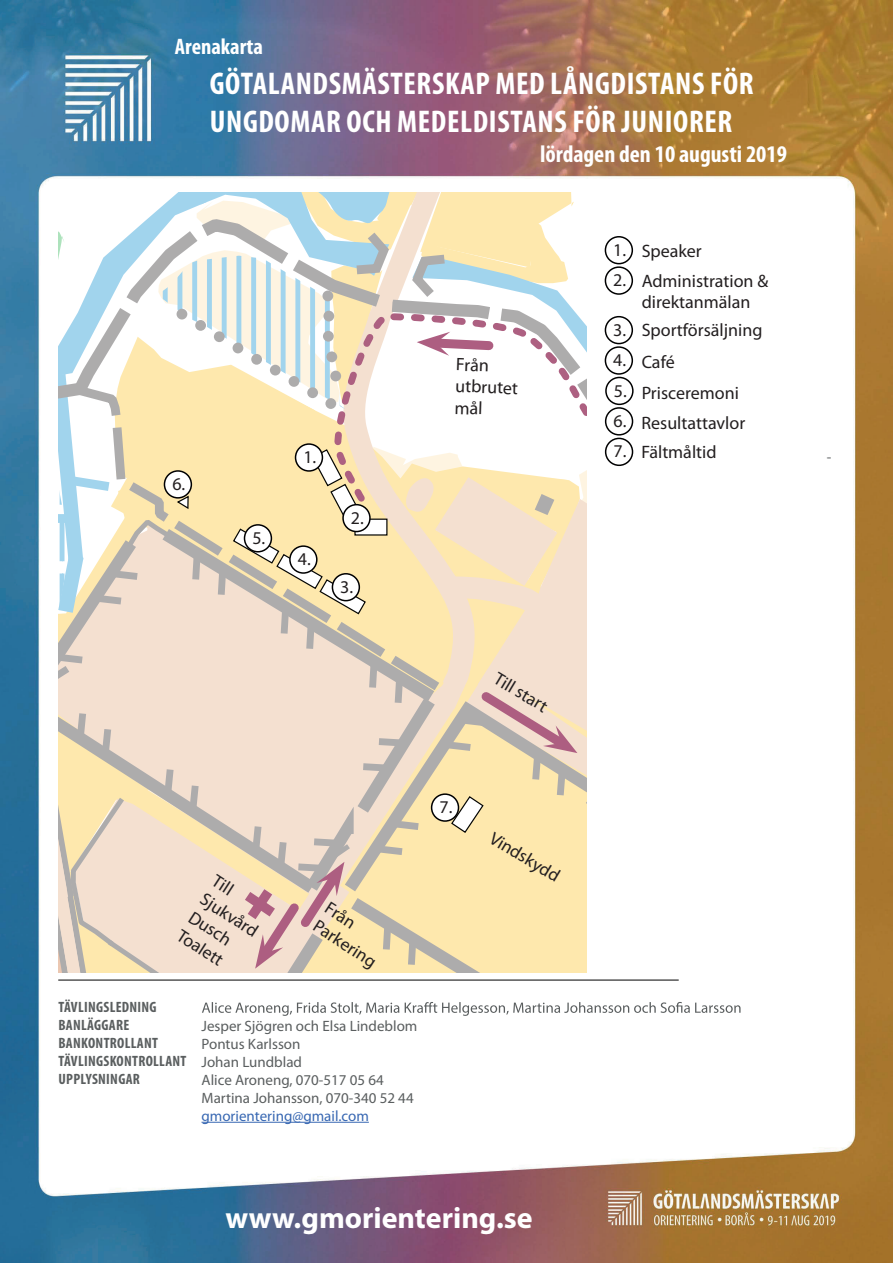
<style>
.page{position:relative;width:893px;height:1263px;background:#fff}
.page>*{position:absolute;margin:0;border:0;box-sizing:border-box;transform-origin:0 0}
.t1{font:700 condensed 31.5px/37.8px "Myriad Pro";letter-spacing:.02em;color:#fff}
.t2{font:700 30px "Myriad Pro";color:#fff}
.t3{font:700 condensed 24px "Myriad Pro";color:#fff}
.t4{font:700 condensed 22.5px "Myriad Pro";color:#fff}
.t5{font:18px/21.6px "Myriad Pro";color:#231f20}
.t6{font:15px/18px "Myriad Pro";color:#5a5e5f}
.t7{font:700 condensed 15px/18px "Myriad Pro";letter-spacing:.02em;color:#5a5e5f}
.t8{font:15px "Myriad Pro";color:#3767b2}
</style>
<div class="page">
<img style="left:0;top:0;width:893px;height:1263px">
<hr style="left:201px;top:1122px;width:168px;height:1px;background:#3767b2">
<svg style="left:202px;top:1002px;width:538px;height:14px"></svg>
<hr style="left:58px;top:980px;width:621px;height:1px;background:#000001">
<div style="left:605px;top:237px;width:27px;height:27px;background:#fff;border-radius:50%"></div>
<div style="left:605px;top:236px;width:28px;height:28px;border:2px solid #000001;border-radius:50%"></div>
<div style="left:605px;top:267px;width:27px;height:27px;background:#fff;border-radius:50%"></div>
<div style="left:605px;top:266px;width:28px;height:29px;border:2px solid #000001;border-radius:50%"></div>
<div style="left:605px;top:317px;width:27px;height:27px;background:#fff;border-radius:50%"></div>
<div style="left:605px;top:316px;width:28px;height:28px;border:2px solid #000001;border-radius:50%"></div>
<div style="left:606px;top:377px;width:27px;height:27px;background:#fff;border-radius:50%"></div>
<div style="left:605px;top:377px;width:29px;height:28px;border:2px solid #000001;border-radius:50%"></div>
<div style="left:605px;top:347px;width:27px;height:27px;background:#fff;border-radius:50%"></div>
<div style="left:605px;top:346px;width:28px;height:29px;border:2px solid #000001;border-radius:50%"></div>
<div style="left:606px;top:408px;width:26px;height:27px;background:#fff;border-radius:50%"></div>
<div style="left:605px;top:407px;width:28px;height:29px;border:2px solid #000001;border-radius:50%"></div>
<div style="left:606px;top:438px;width:26px;height:27px;background:#fff;border-radius:50%"></div>
<div style="left:605px;top:438px;width:28px;height:28px;border:2px solid #000001;border-radius:50%"></div>
<svg style="left:58px;top:192px;width:529px;height:780px"></svg>
<p class="t4" style="left:175px;top:34px;width:90px">Arenakarta</p>
<h1 class="t1" style="left:210px;top:65px;width:545px">GÖTALANDSMÄSTERSKAP MED LÅNGDISTANS FÖR<br>UNGDOMAR OCH MEDELDISTANS FÖR JUNIORER</h1>
<h3 class="t3" style="left:540px;top:141px;width:248px">lördagen den 10 augusti 2019</h3>
<p class="t5" style="left:172px;top:474px;width:14px">6.</p>
<p class="t5" style="left:252px;top:527px;width:14px">5.</p>
<p class="t5" style="left:303px;top:447px;width:14px">1.</p>
<p class="t5" style="left:298px;top:549px;width:14px">4.</p>
<p class="t5" style="left:351px;top:507px;width:14px">2.</p>
<p class="t5" style="left:340px;top:576px;width:14px">3.</p>
<p class="t5" style="left:456px;top:354px;width:64px;rotate:2deg">Från utbrutet mål</p>
<p class="t5" style="left:501px;top:668px;width:61px;rotate:31deg">Till start</p>
<p class="t5" style="left:439px;top:797px;width:14px">7.</p>
<p class="t5" style="left:220px;top:870px;width:66px;rotate:33deg">Till<br>Sjukvård<br>Dusch<br>Toalett</p>
<p class="t5" style="left:332px;top:897px;width:73px;rotate:33deg">Från<br>Parkering</p>
<p class="t7" style="left:58px;top:998px;width:130px">TÄVLINGSLEDNING<br>BANLÄGGARE<br>BANKONTROLLANT<br>TÄVLINGSKONTROLLANT<br>UPPLYSNINGAR</p>
<p class="t6" style="left:201px;top:1017px;width:217px">Jesper Sjögren och Elsa Lindeblom<br>Pontus Karlsson<br>Johan Lundblad<br>Alice Aroneng, 070-517 05 64<br>Martina Johansson, 070-340 52 44</p>
<p class="t8" style="left:201px;top:1107px;width:169px">gmorientering@gmail.com</p>
<p class="t5" style="left:497px;top:828px;width:80px;rotate:31deg">Vindskydd</p>
<h2 class="t2" style="left:226px;top:1201px;width:309px">www.gmorientering.se</h2>
<p class="t5" style="left:613px;top:239px;width:14px">1.</p>
<p class="t5" style="left:642px;top:241px;width:62px">Speaker</p>
<p class="t5" style="left:613px;top:270px;width:14px">2.</p>
<p class="t5" style="left:642px;top:270px;width:128px">Administration &amp; direktanmälan</p>
<p class="t5" style="left:613px;top:319px;width:14px">3.</p>
<p class="t5" style="left:613px;top:350px;width:14px">4.</p>
<p class="t5" style="left:642px;top:315px;width:122px;line-height:31.7px">Sportförsäljning<br>Café</p>
<p class="t5" style="left:614px;top:380px;width:14px">5.</p>
<p class="t5" style="left:642px;top:382px;width:99px">Prisceremoni</p>
<p class="t5" style="left:613px;top:410px;width:14px">6.</p>
<p class="t5" style="left:613px;top:441px;width:14px">7.</p>
<p class="t5" style="left:641px;top:408px;width:105px;line-height:29.5px">Resultattavlor<br>Fältmåltid</p>
<p class="t6" style="left:827px;top:448px;width:6px">-</p>
</div>
